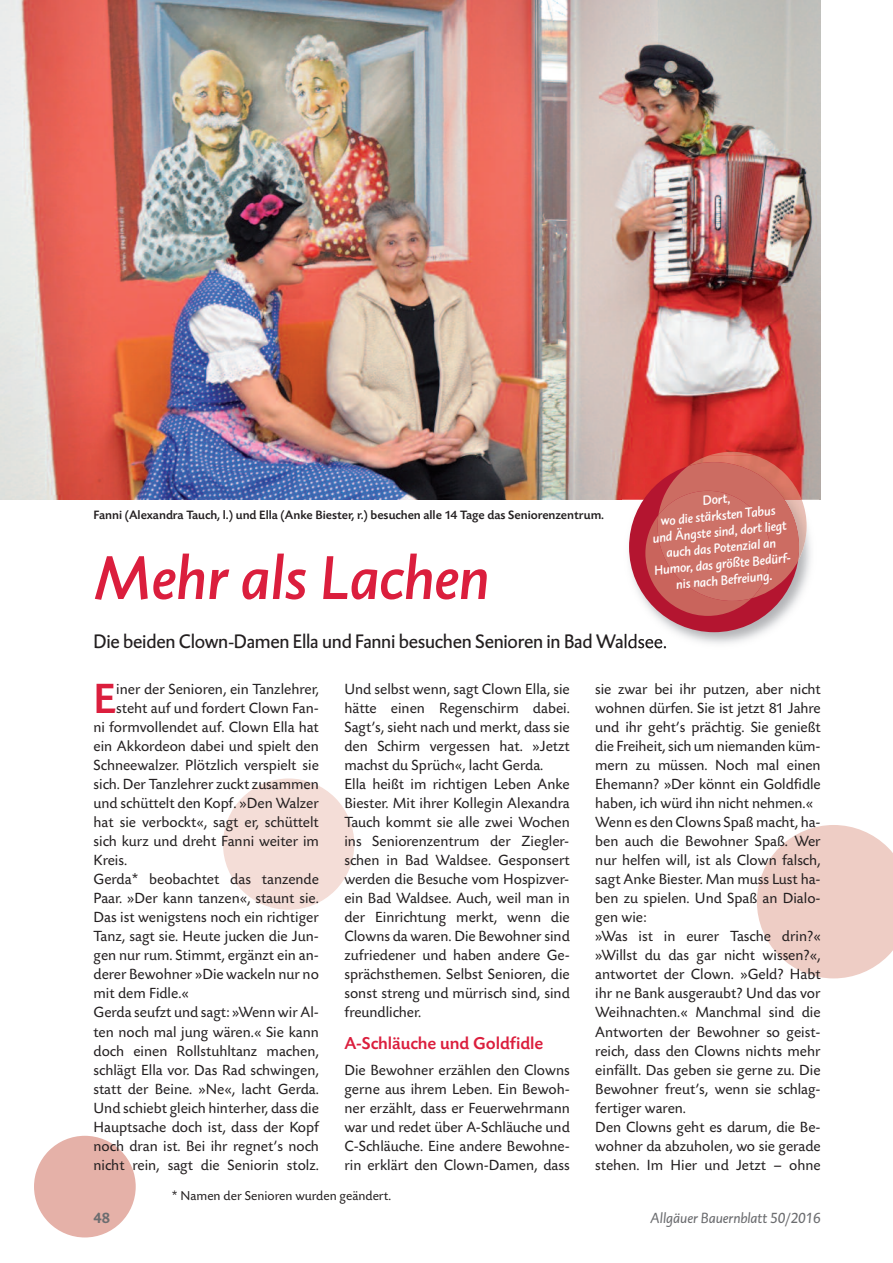
<style>
.page{position:relative;width:893px;height:1263px;background:#fff}
.page>*{position:absolute;margin:0;border:0;box-sizing:border-box;transform-origin:0 0}
.t1{font:italic 63px "DTL Caspari T Medium";letter-spacing:-.005em;color:#db1e3d}
.t2{font:500 44.55px "Today SB";color:#db1e3d}
.t3{font:19.95px "DTL Caspari T";letter-spacing:-.015em;color:#231f20}
.t4{font:500 18px "Today SB";color:#db1e3d}
.t5{font:15.45px/19px "Today SB";color:#231f20}
.t6{font:italic 15px "DTL Caspari T";letter-spacing:-.005em;color:#6c6d70}
.t7{font:700 15px "DTL Caspari T";color:#6c6d70}
.t8{font:italic 13.5px/16.2px "DTL Caspari T Medium";color:#fff;text-align:center}
.t9{font:13.5px "Today SB";color:#231f20}
.t10{font:500 12.75px "Today SB";color:#231f20}
</style>
<div class="page">
<svg style="left:223px;top:778px;width:131px;height:132px"></svg>
<svg style="left:34px;top:1136px;width:102px;height:101px"></svg>
<svg style="left:757px;top:825px;width:136px;height:153px"></svg>
<img style="left:0;top:0;width:821px;height:499px">
<img style="left:799px;top:499px;width:8px;height:62px">
<img style="left:802px;top:455px;width:17px;height:44px">
<div style="left:629px;top:462px;width:170px;height:170px;background:#b41530;border-radius:50%"></div>
<img style="left:710px;top:452px;width:44px;height:3px">
<img style="left:688px;top:455px;width:114px;height:44px">
<svg style="left:645px;top:462px;width:154px;height:154px;background:#cb6660"></svg>
<p class="t8" style="left:648px;top:497px;width:137px;rotate:-5deg">Dort,<br>wo die stärksten Tabus und Ängste sind, dort liegt auch das Potenzial an<br>Humor, das größte Bedürf&shy;nis nach Befreiung.</p>
<p class="t10" style="left:94px;top:507px;width:512px">Fanni (Alexandra Tauch, l.) und Ella (Anke Biester, r.) besuchen alle 14 Tage das Seniorenzentrum.</p>
<h1 class="t1" style="left:94px;top:540px;width:398px">Mehr als Lachen</h1>
<p class="t3" style="left:94px;top:630px;width:575px">Die beiden Clown-Damen Ella und Fanni besuchen Senioren in Bad Waldsee.</p>
<h2 class="t2" style="left:94px;top:671px;width:24px">E</h2>
<p class="t5" style="left:116px;top:679px;width:204px">iner der Senioren, ein Tanzlehrer,</p>
<p class="t5" style="left:344px;top:679px;width:227px">Und selbst wenn, sagt Clown Ella, sie hätte einen Regenschirm dabei.<br>Sagt’s, sieht nach und merkt, dass sie den Schirm vergessen hat. »Jetzt machst du Sprüch«, lacht Gerda.<br>Ella heißt im richtigen Leben Anke Biester. Mit ihrer Kollegin Alexandra Tauch kommt sie alle zwei Wochen ins Seniorenzentrum der Ziegler&shy;schen in Bad Waldsee. Gesponsert werden die Besuche vom Hospizver&shy;ein Bad Waldsee. Auch, weil man in der Einrichtung merkt, wenn die Clowns da waren. Die Bewohner sind zufriedener und haben andere Ge&shy;sprächsthemen. Selbst Senioren, die sonst streng und mürrisch sind, sind freundlicher.</p>
<p class="t4" style="left:344px;top:1032px;width:200px">A-Schläuche und Goldfidle</p>
<p class="t5" style="left:344px;top:1060px;width:227px;text-align:justify">Die Bewohner erzählen den Clowns gerne aus ihrem Leben. Ein Bewoh&shy;ner erzählt, dass er Feuerwehrmann war und redet über A-Schläuche und C-Schläuche. Eine andere Bewohne&shy;rin erklärt den Clown-Damen, dass</p>
<p class="t5" style="left:595px;top:679px;width:227px">sie zwar bei ihr putzen, aber nicht wohnen dürfen. Sie ist jetzt 81 Jahre und ihr geht’s prächtig. Sie genießt die Freiheit, sich um niemanden küm&shy;mern zu müssen. Noch mal einen<br>Ehemann? »Der könnt ein Goldfidle haben, ich würd ihn nicht nehmen.«<br>Wenn es den Clowns Spaß macht, ha&shy;ben auch die Bewohner Spaß. Wer nur helfen will, ist als Clown falsch, sagt Anke Biester. Man muss Lust ha&shy;ben zu spielen. Und Spaß an Dialo&shy;gen wie:<br>»Was ist in eurer Tasche drin?« »Willst du das gar nicht wissen?«, antwortet der Clown. »Geld? Habt ihr ne Bank ausgeraubt? Und das vor<br>Weihnachten.« Manchmal sind die<br>Antworten der Bewohner so geist&shy;reich, dass den Clowns nichts mehr einfällt. Das geben sie gerne zu. Die<br>Bewohner freut’s, wenn sie schlag&shy;fertiger waren.<br>Den Clowns geht es darum, die Be&shy;wohner da abzuholen, wo sie gerade stehen. Im Hier und Jetzt – ohne</p>
<p class="t5" style="left:116px;top:698px;width:204px">steht auf und fordert Clown Fan-</p>
<p class="t5" style="left:94px;top:717px;width:227px">ni formvollendet auf. Clown Ella hat</p>
<p class="t5" style="left:94px;top:736px;width:227px">ein Akkordeon dabei und spielt den</p>
<p class="t5" style="left:94px;top:755px;width:227px">Schneewalzer. Plötzlich verspielt sie</p>
<p class="t5" style="left:94px;top:774px;width:227px">sich. Der Tanzlehrer zuckt zusammen</p>
<p class="t5" style="left:94px;top:793px;width:227px">und schüttelt den Kopf. »Den Walzer</p>
<p class="t5" style="left:94px;top:812px;width:227px">hat sie verbockt«, sagt er, schüttelt</p>
<p class="t5" style="left:94px;top:831px;width:227px">sich kurz und dreht Fanni weiter im</p>
<p class="t5" style="left:94px;top:850px;width:35px">Kreis.</p>
<p class="t5" style="left:94px;top:869px;width:227px">Gerda* beobachtet das tanzende</p>
<p class="t5" style="left:94px;top:888px;width:227px">Paar. »Der kann tanzen«, staunt sie.</p>
<p class="t5" style="left:94px;top:907px;width:227px">Das ist wenigstens noch ein richtiger</p>
<p class="t5" style="left:94px;top:926px;width:227px">Tanz, sagt sie. Heute jucken die Jun-</p>
<p class="t5" style="left:94px;top:945px;width:227px">gen nur rum. Stimmt, ergänzt ein an-</p>
<p class="t5" style="left:94px;top:964px;width:227px">derer Bewohner »Die wackeln nur no</p>
<p class="t5" style="left:94px;top:983px;width:97px">mit dem Fidle.«</p>
<p class="t5" style="left:94px;top:1003px;width:227px">Gerda seufzt und sagt: »Wenn wir Al-</p>
<p class="t5" style="left:94px;top:1022px;width:227px">ten noch mal jung wären.« Sie kann</p>
<p class="t5" style="left:94px;top:1041px;width:227px">doch einen Rollstuhltanz machen,</p>
<p class="t5" style="left:94px;top:1060px;width:227px">schlägt Ella vor. Das Rad schwingen,</p>
<p class="t5" style="left:94px;top:1079px;width:227px">statt der Beine. »Ne«, lacht Gerda.</p>
<p class="t5" style="left:94px;top:1098px;width:227px">Und schiebt gleich hinterher, dass die</p>
<p class="t5" style="left:94px;top:1117px;width:227px">Hauptsache doch ist, dass der Kopf</p>
<p class="t5" style="left:94px;top:1136px;width:227px">noch dran ist. Bei ihr regnet’s noch</p>
<p class="t5" style="left:94px;top:1155px;width:227px">nicht rein, sagt die Seniorin stolz.</p>
<p class="t9" style="left:172px;top:1187px;width:221px">* Namen der Senioren wurden geändert.</p>
<p class="t7" style="left:94px;top:1209px;width:18px">48</p>
<p class="t6" style="left:650px;top:1209px;width:172px">Allgäuer Bauernblatt 50/2016</p>
</div>
